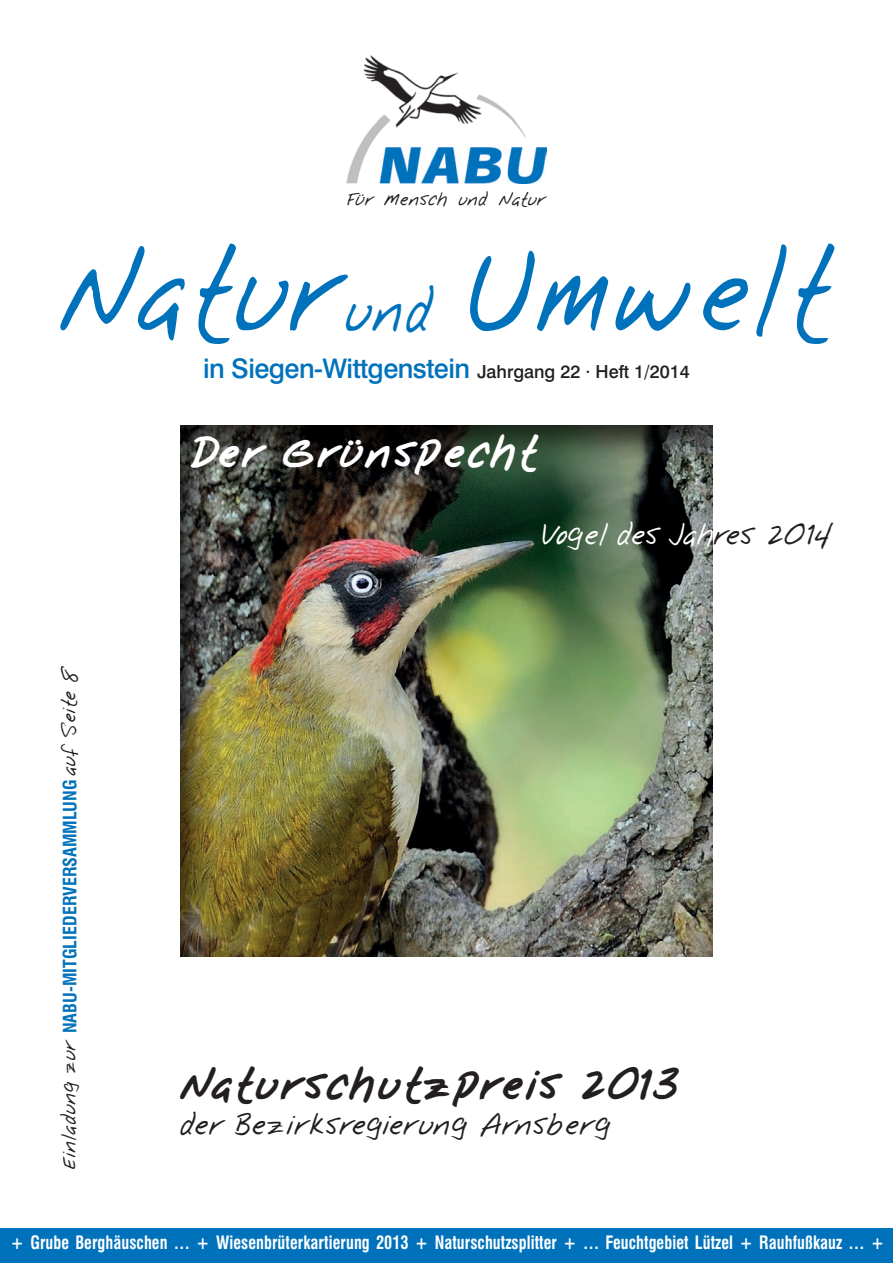
<style>
.page{position:relative;width:893px;height:1263px;background:#fff}
.page>*{position:absolute;margin:0;border:0;box-sizing:border-box;transform-origin:0 0}
.t1{font:108px "Nabu Note 4";letter-spacing:.015em;color:#0072bc;scale:.9 1}
.t2{font:700 39px "Nabu Note 4";color:#231f20}
.t3{font:700 39px "Nabu Note 4";color:#fff}
.t4{font:500 27px "Swiss 721 BT";letter-spacing:-.02em;color:#0072bc}
.t5{font:27px "Nabu Note 4";color:#231f20}
.t6{font:27px "Nabu Note 4";letter-spacing:-.01em;color:#fff}
.t7{font:700 condensed 18px "Swiss 721 BT";letter-spacing:.005em;color:#fff;scale:.9 1}
.t8{font:700 condensed 18px "Swiss 721 BT";color:#0072bc}
.t9{font:16.5px "Nabu Note 4";color:#231f20}
.s1{font-size:54px}
.s2{font-size:18px;color:#231f20}
.s3{font-family:"Nabu Note 4";font-weight:400;font-stretch:normal;color:#231f20}
.s4{color:#231f20}
</style>
<div class="page">
<div style="left:180px;top:424px;width:534px;height:534px;background:#231f20;opacity:.9"></div>
<div style="left:0;top:1229px;width:893px;height:34px;background:#0072bc"></div>
<img style="left:346px;top:56px;width:180px;height:127px">
<img style="left:375px;top:145px;width:172px;height:38px">
<p class="t9" style="left:347px;top:190px;width:200px">Für Mensch und Natur</p>
<h1 class="t1" style="left:60px;top:237px;width:861px">Natur<span class="s1">und</span> Umwelt</h1>
<h3 class="t4" style="left:203px;top:352px;width:488px">in Siegen-Wittgenstein <span class="s2">Jahrgang 22 · Heft 1/2014</span></h3>
<h2 class="t3" style="left:191px;top:432px;width:350px">Der Grünspecht</h2>
<p class="t8" style="left:59px;top:1169px;width:504px;rotate:-90deg"><span class="s3">Einladung zur</span> NABU-Mitgliederversammlung <span class="s3">auf Seite 8</span></p>
<h3 class="t6" style="left:543px;top:521px;width:291px">Vogel des Jah<span class="s4">res 2014</span></h3>
<h2 class="t2" style="left:181px;top:1063px;width:504px">Naturschutzpreis 2013</h2>
<h3 class="t5" style="left:181px;top:1110px;width:432px">der Bezirksregierung Arnsberg</h3>
<p class="t7" style="left:11px;top:1232px;width:972px">+ Grube Berghäuschen … + Wiesenbrüterkartierung 2013 + Naturschutzsplitter + … Feuchtgebiet Lützel + Rauhfußkauz … +</p>
</div>
